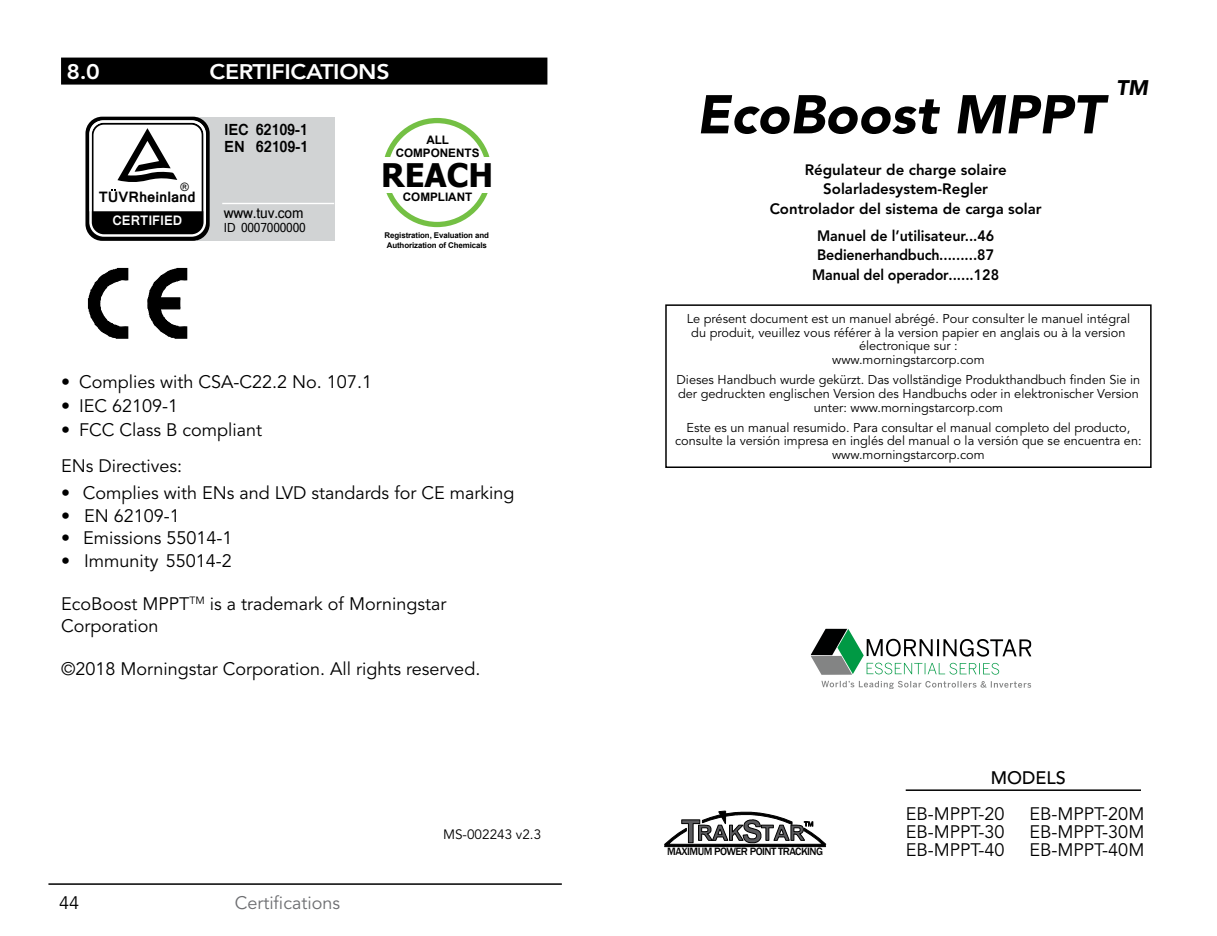
<style>
.page{position:relative;width:1217px;height:936px;background:#fff}
.page>*{position:absolute;margin:0;border:0;box-sizing:border-box;transform-origin:0 0}
.t1{font:italic 900 54px "Avenir LT Std";color:#000}
.t2{font:700 32.4px "Tahoma";color:#000}
.t3{font:800 21px "Avenir LT Std";letter-spacing:-.015em;color:#fff;scale:1.1 1}
.t4{font:italic 900 21px "Avenir LT Std";color:#000}
.t5{font:18px/36.6px "Avenir LT Std";color:#000}
.t6{font:18px "Avenir LT Std";color:#6d6e71}
.t7{font:500 18px "Avenir LT Std";color:#000}
.t8{font:800 15px/19.5px "Avenir LT Std";color:#000;text-align:center}
.t9{font:800 15px/19.5px "Avenir LT Std";color:#000;text-align:center;scale:.95 1}
.t10{font:700 15px/17.9px "Mangal";letter-spacing:-.01em;color:#000;scale:.93 1}
.t11{font:700 14.1px "Mangal";color:#000}
.t12{font:14.1px "Mangal";letter-spacing:-.01em;color:#000;scale:.93 1}
.t13{font:13.5px "Avenir LT Std";color:#000}
.t14{font:700 12.9px "Mangal";color:#fff;scale:.96 1}
.t15{font:12.75px/13.8px "Avenir LT Std";color:#000;text-align:center}
.t16{font:12.3px "Mangal";letter-spacing:-.01em;color:#000;scale:.93 1}
.t17{font:700 11.7px/12.8px "Arial";color:#000;text-align:center}
.t18{font:11.25px "Mangal";color:#000}
.t19{font:500 10.95px "Franklin Gothic";letter-spacing:-.05em;color:#000}
.t20{font:700 7.95px/9.8px "Arial";letter-spacing:-.01em;color:#000}
.s1{font-weight:800}
</style>
<div class="page">
<hr style="left:48px;top:883px;width:513px;height:1px;background:#000">
<div style="left:61px;top:58px;width:486px;height:27px;background:#000"></div>
<svg style="left:87px;top:267px;width:42px;height:72px"></svg>
<svg style="left:147px;top:267px;width:41px;height:72px"></svg>
<div style="left:382px;top:118px;width:109px;height:109px;border:5px solid #74c044;border-radius:50%"></div>
<div style="left:380px;top:158px;width:112px;height:35px;background:#fff"></div>
<div style="left:197px;top:117px;width:137px;height:123px;background:#d1d3d4"></div>
<div style="left:87px;top:119px;width:121px;height:120px;background:#fff;border-radius:15px"></div>
<div style="left:90px;top:211px;width:115px;height:25px;background:#000"></div>
<div style="left:85px;top:117px;width:125px;height:124px;border:4px solid #000;border-radius:15px"></div>
<div style="left:91px;top:123px;width:112px;height:111px;border:2px solid #000;border-radius:11px"></div>
<div style="left:89px;top:120px;width:117px;height:117px;border:2px solid #fff;border-radius:13px"></div>
<svg style="left:117px;top:128px;width:60px;height:54px"></svg>
<hr style="left:222px;top:203px;width:112px;height:1px;background:#fff">
<svg style="left:810px;top:628px;width:221px;height:46px"></svg>
<svg style="left:821px;top:680px;width:209px;height:9px"></svg>
<hr style="left:664px;top:846px;width:161px;height:1px;background:#000">
<svg style="left:664px;top:810px;width:162px;height:36px"></svg>
<div style="left:665px;top:304px;width:486px;height:164px;border:2px solid #000"></div>
<hr style="left:905px;top:789px;width:235px;height:1px;background:#000">
<h3 class="t3" style="left:66px;top:59px;width:32px">8.0</h3>
<h3 class="t3" style="left:209px;top:59px;width:165px">CERTIFICATIONS</h3>
<p class="t18" style="left:180px;top:180px;width:10px">®</p>
<p class="t14" style="left:112px;top:209px;width:74px">CERTIFIED</p>
<p class="t11" style="left:99px;top:184px;width:99px">TUVRheinland</p>
<p class="t10" style="left:224px;top:120px;width:92px">IEC 62109-1<br>EN 62109-1</p>
<p class="t12" style="left:224px;top:205px;width:87px">www.tuv.com</p>
<p class="t16" style="left:224px;top:220px;width:90px">ID 0007000000</p>
<p class="t17" style="left:395px;top:134px;width:85px">ALL<br>COMPONENTS</p>
<p class="t17" style="left:403px;top:191px;width:71px">COMPLIANT</p>
<p class="t20" style="left:384px;top:230px;width:106px">Registration, Evaluation and<br>Authorization of Chemicals</p>
<h2 class="t2" style="left:381px;top:152px;width:114px">REACH</h2>
<h3 class="t5" style="left:61px;top:363px;width:312px">• Complies with CSA-C22.2 No. 107.1</h3>
<h3 class="t5" style="left:61px;top:387px;width:119px">• IEC 62109-1</h3>
<h3 class="t5" style="left:61px;top:411px;width:203px">• FCC Class B compliant<br>ENs Directives:</h3>
<h3 class="t5" style="left:61px;top:475px;width:455px"><span class="s1">•</span> Complies with ENs and LVD standards for CE marking</h3>
<h3 class="t5" style="left:61px;top:498px;width:120px">• EN 62109-1</h3>
<h3 class="t5" style="left:61px;top:520px;width:173px">• Emissions 55014-1</h3>
<h3 class="t5" style="left:61px;top:543px;width:172px"><span class="s1">•</span> Immunity 55014-2</h3>
<h3 class="t5" style="left:61px;top:593px;width:387px;line-height:21.6px">EcoBoost MPPT<sup>TM</sup> is a trademark of Morningstar<br>Corporation</h3>
<h3 class="t5" style="left:61px;top:651px;width:420px">©2018 Morningstar Corporation. All rights reserved.</h3>
<h3 class="t5" style="left:59px;top:884px;width:22px">44</h3>
<h3 class="t6" style="left:235px;top:892px;width:107px">Certifications</h3>
<p class="t13" style="left:443px;top:826px;width:100px">MS-002243 v2.3</p>
<h1 class="t1" style="left:696px;top:82px;width:408px">EcoBoost MPPT</h1>
<h3 class="t4" style="left:1115px;top:75px;width:33px">TM</h3>
<p class="t8" style="left:769px;top:160px;width:273px">Régulateur de charge solaire<br>Solarladesystem-Regler<br>Controlador del sistema de carga solar</p>
<p class="t9" style="left:812px;top:226px;width:198px">Manuel de l’utilisateur...46<br>Bedienerhandbuch.........87<br>Manual del operador......128</p>
<p class="t15" style="left:686px;top:312px;width:444px">Le présent document est un manuel abrégé. Pour consulter le manuel intégral du produit, veuillez vous référer à la version papier en anglais ou à la version électronique sur :<br>www.morningstarcorp.com</p>
<p class="t15" style="left:676px;top:373px;width:465px">Dieses Handbuch wurde gekürzt. Das vollständige Produkthandbuch finden Sie in der gedruckten englischen Version des Handbuchs oder in elektronischer Version unter: www.morningstarcorp.com</p>
<p class="t15" style="left:675px;top:420px;width:468px">Este es un manual resumido. Para consultar el manual completo del producto, consulte la versión impresa en inglés del manual o la versión que se encuentra en: www.morningstarcorp.com</p>
<p class="t19" style="left:667px;top:844px;width:157px">MAXIMUM POWER POINT TRACKING</p>
<h3 class="t7" style="left:990px;top:767px;width:76px">MODELS</h3>
<h3 class="t5" style="left:905px;top:796px;width:100px">EB-MPPT-20</h3>
<h3 class="t5" style="left:1029px;top:796px;width:116px">EB-MPPT-20M</h3>
<h3 class="t5" style="left:905px;top:814px;width:100px">EB-MPPT-30</h3>
<h3 class="t5" style="left:1029px;top:814px;width:116px">EB-MPPT-30M</h3>
<h3 class="t5" style="left:905px;top:832px;width:100px">EB-MPPT-40</h3>
<h3 class="t5" style="left:1029px;top:832px;width:116px">EB-MPPT-40M</h3>
</div>
